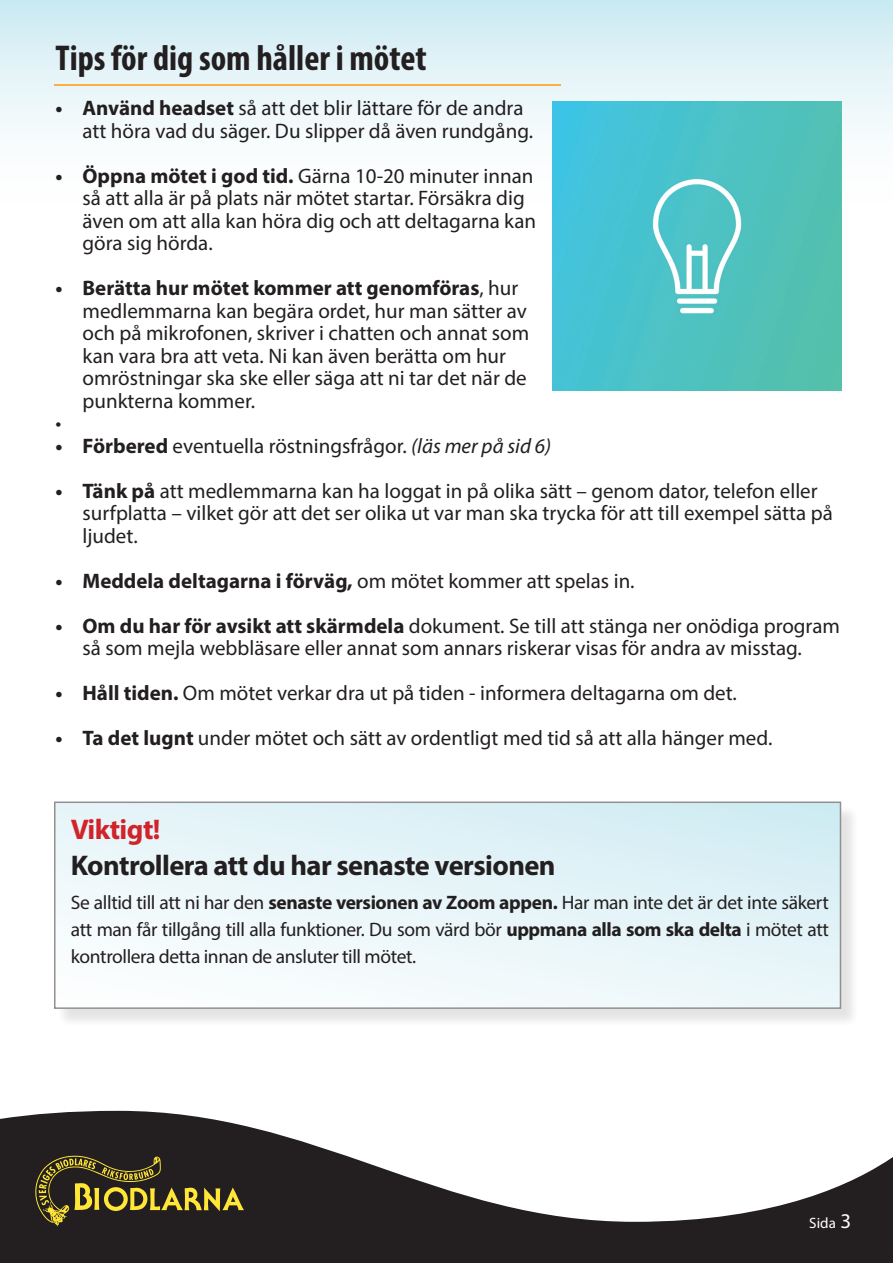
<style>
.page{position:relative;width:893px;height:1263px;background:#fff}
.page>*{position:absolute;margin:0;border:0;box-sizing:border-box;transform-origin:0 0}
.t1{font:700 condensed 36px "Myriad Pro";color:#231f20}
.t2{font:700 28.5px "Myriad Pro";letter-spacing:-.02em;color:#231f20}
.t3{font:700 28.5px "Myriad Pro";letter-spacing:-.02em;color:#d1232a}
.t4{font:21px/22.5px "Myriad Pro";color:#231f20}
.t5{font:700 21px "Myriad Pro";color:#231f20}
.t6{font:19.5px/27px "Myriad Pro";letter-spacing:-.02em;color:#231f20;text-align:justify}
.t7{font:15px "Myriad Pro";color:#fff}
.s1{font-weight:700}
.s2{font-weight:400}
.s3{font-style:italic}
.s4{font-size:21px}
</style>
<div class="page">
<svg style="left:0;top:1111px;width:893px;height:152px;fill:#231f20"></svg>
<svg style="left:35px;top:1156px;width:209px;height:70px;background:#4d4524"></svg>
<div style="left:0;top:0;width:893px;height:216px;background:linear-gradient(to bottom,#cfecf3,#fff)"></div>
<img style="left:553px;top:101px;width:288px;height:290px">
<hr style="left:54px;top:84px;width:506px;height:2px;background:#fbb03b">
<div style="left:56px;top:804px;width:804px;height:223px;background:#231f20;opacity:.25"></div>
<div style="left:55px;top:802px;width:785px;height:206px;background:linear-gradient(to bottom,#daf0f5,#f6fbfc)"></div>
<h1 class="t1" style="left:56px;top:36px;width:373px">Tips för dig som håller i mötet</h1>
<p class="t4" style="left:83px;top:97px;width:452px;text-indent:-27px"><span class="s1">• Använd headset</span> så att det blir lättare för de andra att höra vad du säger. Du slipper då även rundgång.</p>
<p class="t4" style="left:83px;top:164px;width:455px;text-indent:-27px"><span class="s1">• Öppna mötet i god tid.</span> Gärna 10-20 minuter innan så att alla är på plats när mötet startar. Försäkra dig även om att alla kan höra dig och att deltagarna kan göra sig hörda.</p>
<p class="t5" style="left:56px;top:275px;width:464px">• Berätta hur mötet kommer att genomföras<span class="s2">, hur</span></p>
<p class="t4" style="left:83px;top:299px;width:446px">medlemmarna kan begära ordet, hur man sätter av</p>
<p class="t4" style="left:83px;top:322px;width:448px">och på mikrofonen, skriver i chatten och annat som</p>
<p class="t4" style="left:83px;top:344px;width:425px">kan vara bra att veta. Ni kan även berätta om hur</p>
<p class="t4" style="left:83px;top:367px;width:446px">omröstningar ska ske eller säga att ni tar det när de</p>
<p class="t4" style="left:83px;top:389px;width:174px">punkterna kommer.</p>
<p class="t4" style="left:56px;top:412px;width:7px">•</p>
<p class="t4" style="left:56px;top:434px;width:497px"><span class="s1">• Förbered</span> eventuella röstningsfrågor. <span class="s3">(läs mer på sid 6)</span></p>
<p class="t4" style="left:83px;top:479px;width:752px;text-indent:-27px"><span class="s1">• Tänk på</span> att medlemmarna kan ha loggat in på olika sätt – genom dator, telefon eller surfplatta – vilket gör att det ser olika ut var man ska trycka för att till exempel sätta på ljudet.</p>
<p class="t5" style="left:56px;top:567px;width:581px">• Meddela deltagarna i förväg, <span class="s2">om mötet kommer att spelas in.</span></p>
<p class="t4" style="left:56px;top:614px;width:786px;text-align:center"><span class="s1">• Om du har för avsikt att skärmdela</span> dokument. Se till att stänga ner onödiga program så som mejla webbläsare eller annat som annars riskerar visas för andra av misstag.</p>
<p class="t4" style="left:56px;top:682px;width:683px"><span class="s1">• Håll tiden.</span> Om mötet verkar dra ut på tiden - informera deltagarna om det.</p>
<p class="t4" style="left:56px;top:727px;width:718px"><span class="s1">• Ta det lugnt</span> under mötet och sätt av ordentligt med tid så att alla hänger med.</p>
<h2 class="t3" style="left:71px;top:811px;width:91px">Viktigt!</h2>
<h2 class="t2" style="left:71px;top:847px;width:486px">Kontrollera att du har senaste versionen</h2>
<p class="t6" style="left:71px;top:889px;width:759px">Se alltid till att ni har den <span class="s1">senaste versionen av Zoom appen.</span> Har man inte det är det inte säkert att man får tillgång till alla funktioner. Du som värd bör <span class="s1">uppmana alla som ska delta</span> i mötet att kontrollera detta innan de ansluter till mötet.</p>
<p class="t7" style="left:809px;top:1214px;width:43px">Sida <span class="s4">3</span></p>
</div>
